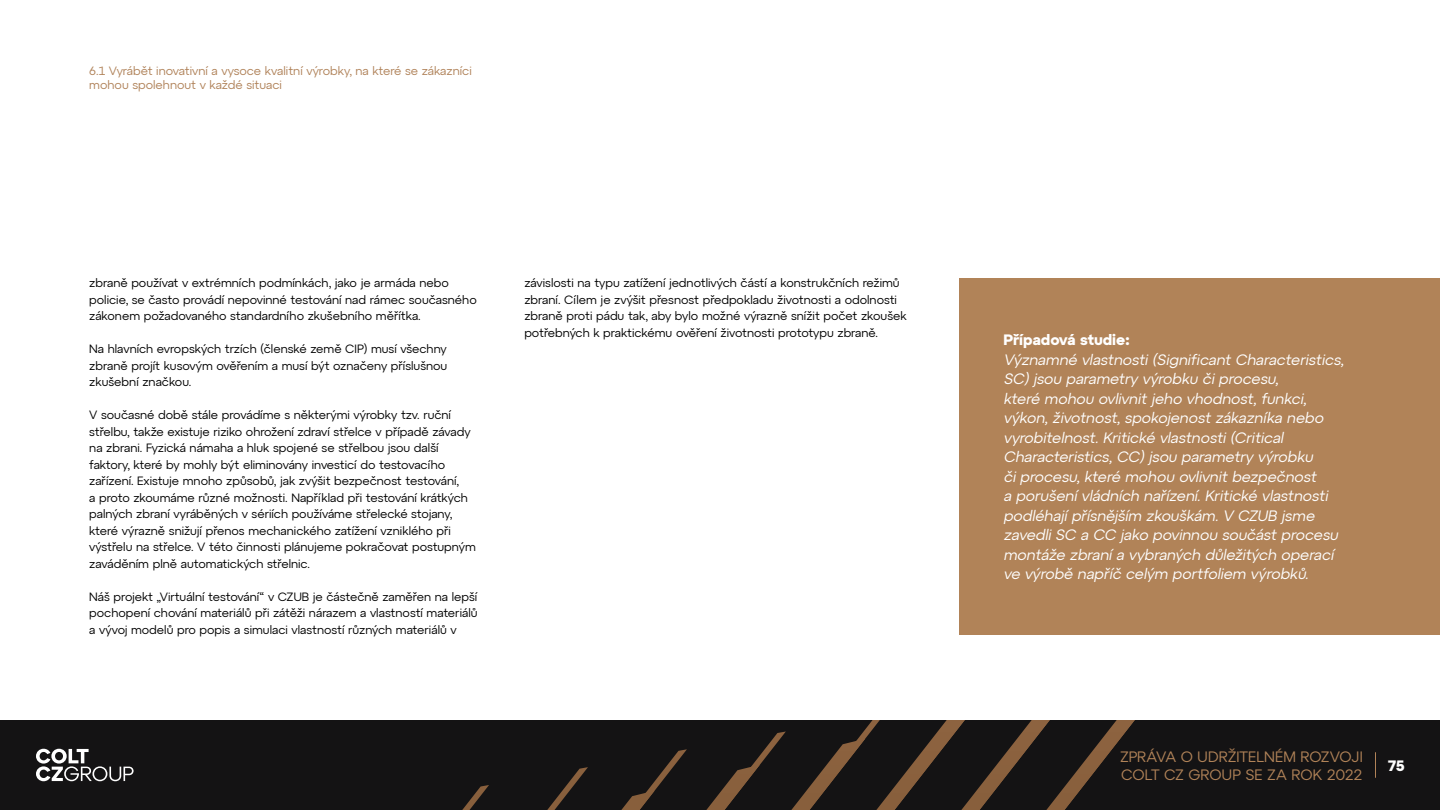
<style>
.page{position:relative;width:1440px;height:810px;background:#fff}
.page>*{position:absolute;margin:0;border:0;box-sizing:border-box;transform-origin:0 0}
.t1{font:italic 15px/19.5px "Atyp Colt CZ";color:#fff}
.t2{font:15px/18px "Atyp Colt CZ";color:#b18358}
.t3{font:700 15px "Atyp Colt CZ";color:#fff}
.t4{font:12px/16.5px "Atyp Colt CZ";color:#000}
.t5{font:12px/14.4px "Atyp Colt CZ";color:#b08259}
</style>
<div class="page">
<div style="left:960px;top:279px;width:480px;height:356px;background:#b18358"></div>
<div style="left:0;top:720px;width:1440px;height:90px;background:#141314"></div>
<svg style="left:462px;top:785px;width:27px;height:25px"></svg>
<svg style="left:547px;top:767px;width:41px;height:43px"></svg>
<svg style="left:621px;top:749px;width:66px;height:61px"></svg>
<svg style="left:706px;top:720px;width:429px;height:90px"></svg>
<svg style="left:1375px;top:752px;width:1px;height:26px"></svg>
<svg style="left:36px;top:749px;width:98px;height:32px"></svg>
<p class="t5" style="left:89px;top:63px;width:384px">6.1 Vyrábět inovativní a vysoce kvalitní výrobky, na které se zákazníci mohou spolehnout v každé situaci</p>
<p class="t4" style="left:89px;top:274px;width:389px">zbraně používat v extrémních podmínkách, jako je armáda nebo policie, se často provádí nepovinné testování nad rámec současného zákonem požadovaného standardního zkušebního měřítka.</p>
<p class="t4" style="left:89px;top:340px;width:360px;text-align:justify">Na hlavních evropských trzích (členské země CIP) musí všechny zbraně projít kusovým ověřením a musí být označeny příslušnou zkušební značkou.</p>
<p class="t4" style="left:89px;top:406px;width:388px">V současné době stále provádíme s některými výrobky tzv. ruční střelbu, takže existuje riziko ohrožení zdraví střelce v případě závady na zbrani. Fyzická námaha a hluk spojené se střelbou jsou další faktory, které by mohly být eliminovány investicí do testovacího zařízení. Existuje mnoho způsobů, jak zvýšit bezpečnost testování,<br>a proto zkoumáme různé možnosti. Například při testování krátkých palných zbraní vyráběných v sériích používáme střelecké stojany, které výrazně snižují přenos mechanického zatížení vzniklého při výstřelu na střelce. V této činnosti plánujeme pokračovat postupným zaváděním plně automatických střelnic.</p>
<p class="t4" style="left:89px;top:588px;width:390px;text-align:justify">Náš projekt „Virtuální testování“ v CZUB je částečně zaměřen na lepší pochopení chování materiálů při zátěži nárazem a vlastností materiálů a vývoj modelů pro popis a simulaci vlastností různých materiálů v</p>
<p class="t4" style="left:524px;top:274px;width:384px">závislosti na typu zatížení jednotlivých částí a konstrukčních režimů zbraní. Cílem je zvýšit přesnost předpokladu životnosti a odolnosti zbraně proti pádu tak, aby bylo možné výrazně snížit počet zkoušek potřebných k praktickému ověření životnosti prototypu zbraně.</p>
<p class="t3" style="left:1003px;top:328px;width:128px">Případová studie:</p>
<p class="t1" style="left:1003px;top:349px;width:346px">Významné vlastnosti(SignificantCharacteristics, SC)jsou parametry výrobku čiprocesu,<br>které mohou ovlivnitjeho vhodnost,funkci, výkon,životnost,spokojenostzákazníka nebo vyrobitelnost.Kritické vlastnosti(Critical Characteristics,CC)jsou parametry výrobku čiprocesu,které mohou ovlivnitbezpečnost<br>a porušenívládních nařízení.Kritické vlastnosti podléhajípřísnějším zkouškám.V CZUB jsme zavedliSC a CC jako povinnou součástprocesu montáže zbranía vybraných důležitých operací ve výrobě napříč celým portfoliem výrobků.</p>
<p class="t2" style="left:1120px;top:747px;width:244px">ZPRÁVA O UDRŽITELNÉM ROZVOJI<br>COLT CZ GROUP SE ZA ROK 2022</p>
<p class="t3" style="left:1388px;top:754px;width:18px">75</p>
</div>
